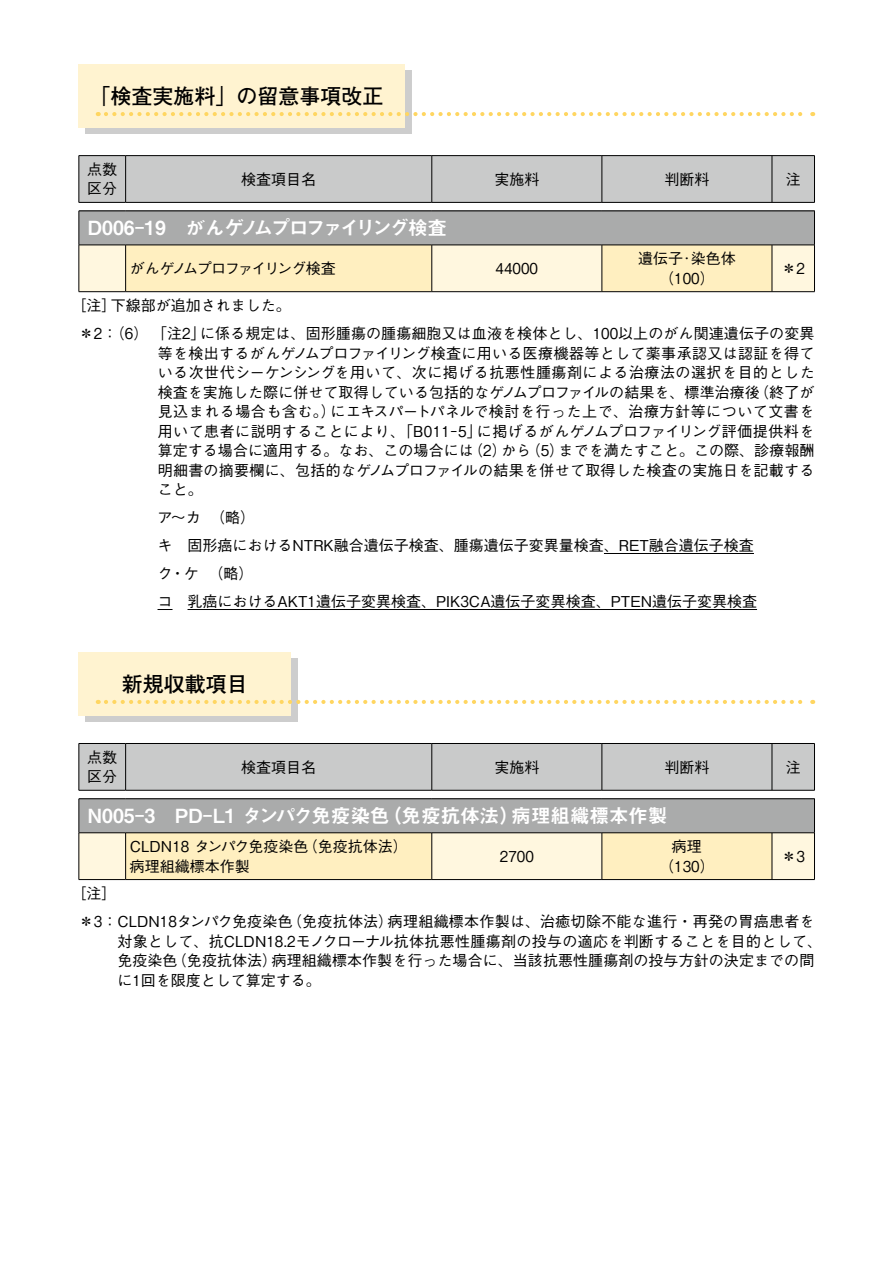
<style>
.page{position:relative;width:893px;height:1263px;background:#fff}
.page>*{position:absolute;margin:0;border:0;box-sizing:border-box;transform-origin:0 0}
.t1{font:700 21px "Futo Go B101 Pro";color:#000}
.t2{font:19.5px "Midashi Go Pro MB31";color:#fff}
.t3{font:19.5px "Midashi Go Pro MB31";letter-spacing:-.09em;color:#fff}
.t4{font:500 15px/19.5px "Gothic BBB Pro";color:#000}
.t5{font:500 15px/28px "Gothic BBB Pro";letter-spacing:.02em;color:#000}
.t6{font:500 15px "Gothic BBB Pro";letter-spacing:-.095em;color:#000}
.t7{font:500 15px "Gothic BBB Pro";color:#000;scale:.9 1}
</style>
<div class="page">
<div style="left:85px;top:658px;width:213px;height:64px;background:#000;opacity:.2"></div>
<div style="left:79px;top:652px;width:212px;height:63px;background:#fff3d0"></div>
<svg style="left:106px;top:700px;width:707px;height:4px"></svg>
<div style="left:80px;top:744px;width:734px;height:46px;background:#c9caca"></div>
<div style="left:79px;top:799px;width:735px;height:34px;background:#aaabab"></div>
<svg style="left:80px;top:833px;width:734px;height:46px;background:#fcefc8"></svg>
<hr style="left:79px;top:743px;width:47px;height:1px;background:#000">
<hr style="left:79px;top:744px;width:1px;height:46px;background:#000">
<hr style="left:126px;top:743px;width:306px;height:1px;background:#000">
<hr style="left:125px;top:744px;width:1px;height:46px;background:#000">
<hr style="left:432px;top:743px;width:170px;height:1px;background:#000">
<hr style="left:432px;top:744px;width:1px;height:46px;background:#000">
<hr style="left:602px;top:743px;width:170px;height:1px;background:#000">
<hr style="left:602px;top:744px;width:1px;height:46px;background:#000">
<hr style="left:772px;top:743px;width:43px;height:1px;background:#000">
<hr style="left:772px;top:744px;width:1px;height:46px;background:#000">
<hr style="left:814px;top:744px;width:1px;height:46px;background:#000">
<hr style="left:79px;top:833px;width:1px;height:46px;background:#000">
<hr style="left:125px;top:833px;width:1px;height:46px;background:#000">
<hr style="left:432px;top:833px;width:1px;height:46px;background:#000">
<hr style="left:602px;top:833px;width:1px;height:46px;background:#000">
<hr style="left:772px;top:833px;width:1px;height:46px;background:#000">
<hr style="left:814px;top:833px;width:1px;height:46px;background:#000">
<hr style="left:79px;top:790px;width:47px;height:1px;background:#000">
<hr style="left:126px;top:790px;width:306px;height:1px;background:#000">
<hr style="left:432px;top:790px;width:170px;height:1px;background:#000">
<hr style="left:602px;top:790px;width:170px;height:1px;background:#000">
<hr style="left:772px;top:790px;width:43px;height:1px;background:#000">
<hr style="left:79px;top:798px;width:47px;height:1px;background:#000">
<hr style="left:79px;top:799px;width:1px;height:34px;background:#000">
<hr style="left:126px;top:798px;width:306px;height:1px;background:#000">
<hr style="left:432px;top:798px;width:170px;height:1px;background:#000">
<hr style="left:602px;top:798px;width:170px;height:1px;background:#000">
<hr style="left:772px;top:798px;width:43px;height:1px;background:#000">
<hr style="left:814px;top:799px;width:1px;height:34px;background:#000">
<hr style="left:79px;top:832px;width:47px;height:1px;background:#000">
<hr style="left:126px;top:832px;width:306px;height:1px;background:#000">
<hr style="left:432px;top:832px;width:170px;height:1px;background:#000">
<hr style="left:602px;top:832px;width:170px;height:1px;background:#000">
<hr style="left:772px;top:832px;width:43px;height:1px;background:#000">
<hr style="left:79px;top:879px;width:47px;height:1px;background:#000">
<hr style="left:126px;top:879px;width:306px;height:1px;background:#000">
<hr style="left:432px;top:879px;width:170px;height:1px;background:#000">
<hr style="left:602px;top:879px;width:170px;height:1px;background:#000">
<hr style="left:772px;top:879px;width:43px;height:1px;background:#000">
<div style="left:85px;top:70px;width:326px;height:64px;background:#cdcdcd"></div>
<div style="left:79px;top:64px;width:326px;height:64px;background:#fff3d0"></div>
<svg style="left:106px;top:112px;width:707px;height:4px"></svg>
<div style="left:80px;top:156px;width:734px;height:46px;background:#c9caca"></div>
<div style="left:79px;top:211px;width:735px;height:34px;background:#aaabab"></div>
<svg style="left:80px;top:246px;width:734px;height:45px;background:#fef0ca"></svg>
<hr style="left:79px;top:155px;width:47px;height:1px;background:#000">
<hr style="left:79px;top:156px;width:1px;height:46px;background:#000">
<hr style="left:126px;top:155px;width:306px;height:1px;background:#000">
<hr style="left:125px;top:156px;width:1px;height:46px;background:#000">
<hr style="left:432px;top:155px;width:170px;height:1px;background:#000">
<hr style="left:432px;top:156px;width:1px;height:46px;background:#000">
<hr style="left:602px;top:155px;width:170px;height:1px;background:#000">
<hr style="left:602px;top:156px;width:1px;height:46px;background:#000">
<hr style="left:772px;top:155px;width:43px;height:1px;background:#000">
<hr style="left:772px;top:156px;width:1px;height:46px;background:#000">
<hr style="left:814px;top:156px;width:1px;height:46px;background:#000">
<hr style="left:79px;top:245px;width:1px;height:46px;background:#000">
<hr style="left:125px;top:245px;width:1px;height:46px;background:#000">
<hr style="left:432px;top:245px;width:1px;height:46px;background:#000">
<hr style="left:602px;top:245px;width:1px;height:46px;background:#000">
<hr style="left:772px;top:245px;width:1px;height:46px;background:#000">
<hr style="left:814px;top:245px;width:1px;height:46px;background:#000">
<hr style="left:79px;top:202px;width:47px;height:1px;background:#000">
<hr style="left:126px;top:202px;width:306px;height:1px;background:#000">
<hr style="left:432px;top:202px;width:170px;height:1px;background:#000">
<hr style="left:602px;top:202px;width:170px;height:1px;background:#000">
<hr style="left:772px;top:202px;width:43px;height:1px;background:#000">
<hr style="left:79px;top:211px;width:47px;height:1px;background:#000">
<hr style="left:79px;top:211px;width:1px;height:34px;background:#000">
<hr style="left:126px;top:211px;width:306px;height:1px;background:#000">
<hr style="left:432px;top:211px;width:170px;height:1px;background:#000">
<hr style="left:602px;top:211px;width:170px;height:1px;background:#000">
<hr style="left:772px;top:211px;width:43px;height:1px;background:#000">
<hr style="left:814px;top:211px;width:1px;height:34px;background:#000">
<hr style="left:79px;top:245px;width:47px;height:1px;background:#000">
<hr style="left:126px;top:245px;width:306px;height:1px;background:#000">
<hr style="left:432px;top:245px;width:170px;height:1px;background:#000">
<hr style="left:602px;top:245px;width:170px;height:1px;background:#000">
<hr style="left:772px;top:245px;width:43px;height:1px;background:#000">
<hr style="left:79px;top:291px;width:47px;height:1px;background:#000">
<hr style="left:126px;top:291px;width:306px;height:1px;background:#000">
<hr style="left:432px;top:291px;width:170px;height:1px;background:#000">
<hr style="left:602px;top:291px;width:170px;height:1px;background:#000">
<hr style="left:772px;top:291px;width:43px;height:1px;background:#000">
<hr style="left:604px;top:553px;width:150px;height:1px;background:#000">
<svg style="left:158px;top:609px;width:15px;height:1px"></svg>
<hr style="left:188px;top:609px;width:569px;height:1px;background:#000">
<h1 class="t1" style="left:89px;top:79px;width:295px">「検査実施料」の留意事項改正</h1>
<p class="t4" style="left:87px;top:158px;width:31px">点数区分</p>
<p class="t4" style="left:241px;top:167px;width:76px">検査項目名</p>
<p class="t4" style="left:494px;top:167px;width:46px">実施料</p>
<p class="t4" style="left:664px;top:167px;width:46px">判断料</p>
<p class="t4" style="left:786px;top:167px;width:16px">注</p>
<h2 class="t3" style="left:87px;top:212px;width:361px">D006-19　がんゲノムプロファイリング検査</h2>
<p class="t6" style="left:130px;top:256px;width:207px">がんゲノムプロファイリング検査</p>
<p class="t7" style="left:496px;top:256px;width:49px">44000</p>
<p class="t4" style="left:638px;top:247px;width:99px;text-align:center">遺伝子･染色体（100）</p>
<p class="t4" style="left:781px;top:257px;width:25px">＊2</p>
<p class="t4" style="left:79px;top:290px;width:737px;line-height:28px;text-indent:-8px">［注］下線部が追加されました。<br>＊2：（6）　 「注2」に係る規定は、固形腫瘍の腫瘍細胞又は血液を検体とし、100以上のがん関連遺伝子の変異</p>
<p class="t4" style="left:158px;top:341px;width:658px;text-align:justify">等を検出するがんゲノムプロファイリング検査に用いる医療機器等として薬事承認又は認証を得ている次世代シーケンシングを用いて、次に掲げる抗悪性腫瘍剤による治療法の選択を目的とした検査を実施した際に併せて取得している包括的なゲノムプロファイルの結果を、標準治療後（終了が見込まれる場合も含む。）にエキスパートパネルで検討を行った上で、治療方針等について文書を用いて患者に説明することにより、「B011－5」に掲げるがんゲノムプロファイリング評価提供料を算定する場合に適用する。なお、この場合には（2）から（5）までを満たすこと。この際、診療報酬明細書の摘要欄に、包括的なゲノムプロファイルの結果を併せて取得した検査の実施日を記載すること。</p>
<p class="t4" style="left:158px;top:502px;width:601px;line-height:28px">ア～カ　（略）<br>キ　固形癌におけるNTRK融合遺伝子検査、腫瘍遺伝子変異量検査、RET融合遺伝子検査ク・ケ　（略）<br>コ 乳癌におけるAKT1遺伝子変異検査、PIK3CA遺伝子変異検査、PTEN遺伝子変異検査</p>
<h1 class="t1" style="left:122px;top:667px;width:127px">新規収載項目</h1>
<p class="t4" style="left:87px;top:745px;width:31px">点数区分</p>
<p class="t4" style="left:241px;top:755px;width:76px">検査項目名</p>
<p class="t4" style="left:494px;top:755px;width:46px">実施料</p>
<p class="t4" style="left:664px;top:755px;width:46px">判断料</p>
<p class="t4" style="left:786px;top:755px;width:16px">注</p>
<h2 class="t2" style="left:87px;top:800px;width:582px">N005-3　PD-L1 タンパク免疫染色（免疫抗体法）病理組織標本作製</h2>
<p class="t4" style="left:130px;top:835px;width:279px">CLDN18 タンパク免疫染色（免疫抗体法）病理組織標本作製</p>
<p class="t7" style="left:500px;top:844px;width:39px">2700</p>
<p class="t4" style="left:659px;top:835px;width:57px;text-align:center">病理（130）</p>
<p class="t4" style="left:781px;top:845px;width:25px">＊3</p>
<p class="t5" style="left:79px;top:878px;width:737px;text-indent:-8px">［注］<br>＊3： CLDN18タンパク免疫染色（免疫抗体法）病理組織標本作製は、治癒切除不能な進行・再発の胃癌患者を</p>
<p class="t4" style="left:117px;top:929px;width:706px">対象として、抗CLDN18.2モノクローナル抗体抗悪性腫瘍剤の投与の適応を判断することを目的として、免疫染色（免疫抗体法）病理組織標本作製を行った場合に、当該抗悪性腫瘍剤の投与方針の決定までの間に1回を限度として算定する。</p>
</div>
